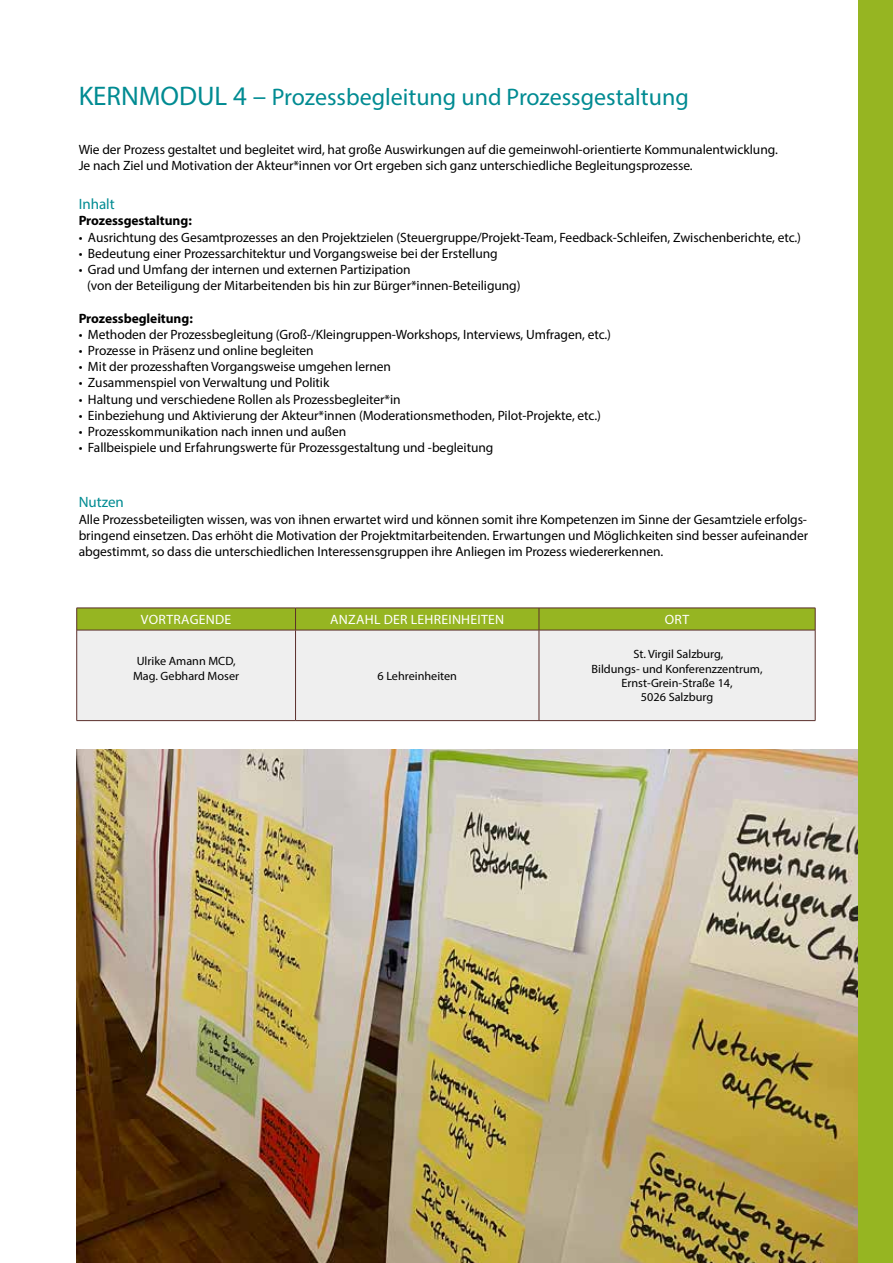
<style>
.page{position:relative;width:893px;height:1263px;background:#fff}
.page>*{position:absolute;margin:0;border:0;box-sizing:border-box;transform-origin:0 0}
.t1{font:24px "Myriad Pro";color:#008b92}
.t2{font:15px "Myriad Pro";color:#008b92}
.t3{font:13.5px/16.2px "Myriad Pro";letter-spacing:-.005em;color:#000}
.t4{font:700 13.5px "Myriad Pro";letter-spacing:-.005em;color:#000}
.t5{font:13.5px "Myriad Pro";letter-spacing:.02em;color:#fff}
.t6{font:12px/14.4px "Myriad Pro";color:#000}
.s1{font-size:27px}
</style>
<div class="page">
<img style="left:77px;top:749px;width:782px;height:514px">
<div style="left:859px;top:0;width:34px;height:1263px;background:#96b522"></div>
<div style="left:77px;top:631px;width:738px;height:89px;background:#efefef"></div>
<svg style="left:76px;top:608px;width:740px;height:22px;background:#93af22"></svg>
<hr style="left:76px;top:630px;width:1px;height:90px;background:#5b2f2b">
<hr style="left:77px;top:630px;width:219px;height:1px;background:#5b2f2b">
<hr style="left:77px;top:720px;width:219px;height:1px;background:#5b2f2b">
<hr style="left:295px;top:630px;width:1px;height:90px;background:#5b2f2b">
<hr style="left:296px;top:630px;width:243px;height:1px;background:#5b2f2b">
<hr style="left:539px;top:630px;width:276px;height:1px;background:#5b2f2b">
<hr style="left:296px;top:720px;width:243px;height:1px;background:#5b2f2b">
<hr style="left:539px;top:720px;width:276px;height:1px;background:#5b2f2b">
<hr style="left:539px;top:630px;width:1px;height:90px;background:#5b2f2b">
<hr style="left:815px;top:630px;width:1px;height:90px;background:#5b2f2b">
<h1 class="t1" style="left:79px;top:82px;width:612px"><span class="s1">KERNMODUL 4 –</span> Prozessbegleitung und Prozessgestaltung</h1>
<p class="t3" style="left:79px;top:141px;width:701px">Wie der Prozess gestaltet und begleitet wird, hat große Auswirkungen auf die gemeinwohl-orientierte Kommunalentwicklung.<br>Je nach Ziel und Motivation der Akteur*innen vor Ort ergeben sich ganz unterschiedliche Begleitungsprozesse.</p>
<p class="t2" style="left:79px;top:195px;width:38px">Inhalt</p>
<p class="t4" style="left:79px;top:212px;width:115px">Prozessgestaltung:</p>
<p class="t3" style="left:79px;top:229px;width:724px">• Ausrichtung des Gesamtprozesses an den Projektzielen (Steuergruppe/Projekt-Team, Feedback-Schleifen, Zwischenberichte, etc.)</p>
<p class="t3" style="left:79px;top:245px;width:421px">• Bedeutung einer Prozessarchitektur und Vorgangsweise bei der Erstellung</p>
<p class="t3" style="left:87px;top:261px;width:435px;text-indent:-8px">• Grad und Umfang der internen und externen Partizipation<br>(von der Beteiligung der Mitarbeitenden bis hin zur Bürger*innen-Beteiligung)</p>
<p class="t4" style="left:79px;top:309px;width:116px">Prozessbegleitung:</p>
<p class="t3" style="left:79px;top:326px;width:534px">• Methoden der Prozessbegleitung (Groß-/Kleingruppen-Workshops, Interviews, Umfragen, etc.)</p>
<p class="t3" style="left:79px;top:342px;width:237px">• Prozesse in Präsenz und online begleiten</p>
<p class="t3" style="left:79px;top:358px;width:314px">• Mit der prozesshaften Vorgangsweise umgehen lernen</p>
<p class="t3" style="left:79px;top:374px;width:252px">• Zusammenspiel von Verwaltung und Politik</p>
<p class="t3" style="left:79px;top:391px;width:323px">• Haltung und verschiedene Rollen als Prozessbegleiter*in</p>
<p class="t3" style="left:79px;top:407px;width:524px">• Einbeziehung und Aktivierung der Akteur*innen (Moderationsmethoden, Pilot-Projekte, etc.)</p>
<p class="t3" style="left:79px;top:423px;width:269px">• Prozesskommunikation nach innen und außen</p>
<p class="t3" style="left:79px;top:439px;width:416px">• Fallbeispiele und Erfahrungswerte für Prozessgestaltung und -begleitung</p>
<p class="t2" style="left:79px;top:493px;width:47px">Nutzen</p>
<p class="t3" style="left:79px;top:511px;width:731px;text-align:justify">Alle Prozessbeteiligten wissen, was von ihnen erwartet wird und können somit ihre Kompetenzen im Sinne der Gesamtziele erfolgs&shy;bringend einsetzen. Das erhöht die Motivation der Projektmitarbeitenden. Erwartungen und Möglichkeiten sind besser aufeinander abgestimmt, so dass die unterschiedlichen Interessensgruppen ihre Anliegen im Prozess wiedererkennen.</p>
<p class="t5" style="left:141px;top:611px;width:92px">VORTRAGENDE</p>
<p class="t5" style="left:330px;top:611px;width:176px">ANZAHL DER LEHREINHEITEN</p>
<p class="t5" style="left:665px;top:611px;width:26px">ORT</p>
<p class="t6" style="left:133px;top:654px;width:108px">Ulrike Amann MCD,<br>Mag. Gebhard Moser</p>
<p class="t6" style="left:592px;top:647px;width:173px;text-align:center">St. Virgil Salzburg,<br>Bildungs- und Konferenzzentrum,<br>Ernst-Grein-Straße 14,<br>5026 Salzburg</p>
<p class="t6" style="left:377px;top:668px;width:81px">6 Lehreinheiten</p>
</div>
